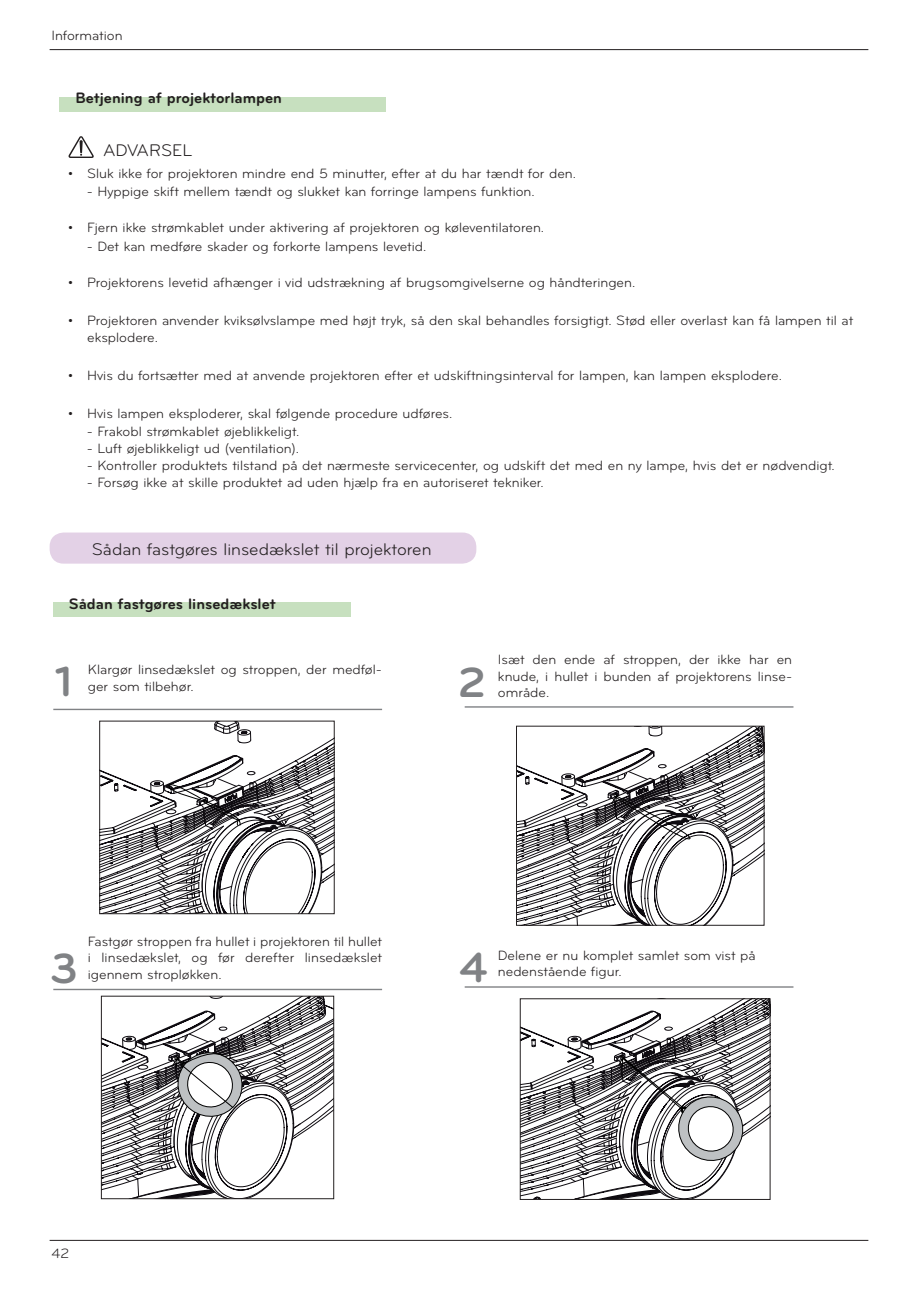
<style>
.page{position:relative;width:918px;height:1290px;background:#fff}
.page>*{position:absolute;margin:0;border:0;box-sizing:border-box;transform-origin:0 0}
.t1{font:700 43.75px "Bryant LG";color:#808285}
.t2{font:17.5px "Bryant LG";color:#231f20}
.t3{font:700 15.75px "Bryant LG";color:#231f20}
.t4{font:14px/16.8px "Bryant LG";color:#231f20}
</style>
<div class="page">
<hr style="left:50px;top:49px;width:818px;height:1px;background:#231f20">
<hr style="left:50px;top:1240px;width:818px;height:1px;background:#231f20">
<div style="left:53px;top:602px;width:298px;height:15px;background:#c7e0bf"></div>
<hr style="left:53px;top:709px;width:329px;height:1px;background:#808285">
<hr style="left:465px;top:706px;width:328px;height:2px;background:#808285">
<hr style="left:53px;top:989px;width:329px;height:1px;background:#808285">
<hr style="left:465px;top:986px;width:328px;height:2px;background:#808285">
<div style="left:60px;top:97px;width:326px;height:15px;background:#c7e0bf"></div>
<svg style="left:69px;top:136px;width:25px;height:22px"></svg>
<svg style="left:518px;top:728px;width:244px;height:196px"></svg>
<div style="left:516px;top:726px;width:248px;height:200px;border:1px solid #231f20"></div>
<svg style="left:103px;top:998px;width:229px;height:199px"></svg>
<div style="left:101px;top:996px;width:233px;height:203px;border:1px solid #231f20"></div>
<svg style="left:522px;top:1000px;width:246px;height:198px"></svg>
<div style="left:520px;top:998px;width:250px;height:202px;border:1px solid #231f20"></div>
<svg style="left:101px;top:723px;width:232px;height:189px"></svg>
<div style="left:99px;top:721px;width:236px;height:193px;border:1px solid #231f20"></div>
<div style="left:50px;top:532px;width:426px;height:32px;background:#e3d1e6;border-radius:14px"></div>
<p class="t4" style="left:51px;top:27px;width:73px">Information</p>
<p class="t3" style="left:75px;top:88px;width:208px">Betjening af projektorlampen</p>
<p class="t2" style="left:103px;top:140px;width:91px">ADVARSEL</p>
<p class="t4" style="left:68px;top:165px;width:509px">• Sluk ikke for projektoren mindre end 5 minutter, efter at du har tændt for den.</p>
<p class="t4" style="left:87px;top:183px;width:449px">- Hyppige skift mellem tændt og slukket kan forringe lampens funktion.</p>
<p class="t4" style="left:68px;top:219px;width:477px">• Fjern ikke strømkablet under aktivering af projektoren og køleventilatoren.</p>
<p class="t4" style="left:87px;top:238px;width:341px">- Det kan medføre skader og forkorte lampens levetid.</p>
<p class="t4" style="left:68px;top:274px;width:568px">• Projektorens levetid afhænger i vid udstrækning af brugsomgivelserne og håndteringen.</p>
<p class="t4" style="left:87px;top:311px;width:767px;line-height:17.5px;text-indent:-19px">• Projektoren anvender kviksølvslampe med højt tryk, så den skal behandles forsigtigt. Stød eller overlast kan få lampen til at eksplodere.</p>
<p class="t4" style="left:68px;top:367px;width:715px">• Hvis du fortsætter med at anvende projektoren efter et udskiftningsinterval for lampen, kan lampen eksplodere.</p>
<p class="t4" style="left:68px;top:405px;width:386px">• Hvis lampen eksploderer, skal følgende procedure udføres.</p>
<p class="t4" style="left:87px;top:423px;width:214px">- Frakobl strømkablet øjeblikkeligt.</p>
<p class="t4" style="left:87px;top:440px;width:214px">- Luft øjeblikkeligt ud (ventilation).</p>
<p class="t4" style="left:87px;top:457px;width:749px">- Kontroller produktets tilstand på det nærmeste servicecenter, og udskift det med en ny lampe, hvis det er nødvendigt.</p>
<p class="t4" style="left:87px;top:474px;width:459px">- Forsøg ikke at skille produktet ad uden hjælp fra en autoriseret tekniker.</p>
<p class="t2" style="left:92px;top:538px;width:341px">Sådan fastgøres linsedækslet til projektoren</p>
<p class="t3" style="left:69px;top:593px;width:208px">Sådan fastgøres linsedækslet</p>
<h1 class="t1" style="left:55px;top:654px;width:19px">1</h1>
<p class="t4" style="left:88px;top:661px;width:296px">Klargør linsedækslet og stroppen, der medføl&shy;ger som tilbehør.</p>
<h1 class="t1" style="left:458px;top:655px;width:29px">2</h1>
<p class="t4" style="left:498px;top:651px;width:296px;text-align:justify">Isæt den ende af stroppen, der ikke har en knude, i hullet i bunden af projektorens linse&shy;område.</p>
<h1 class="t1" style="left:50px;top:941px;width:29px">3</h1>
<p class="t4" style="left:88px;top:933px;width:296px;text-align:justify">Fastgør stroppen fra hullet i projektoren til hullet i linsedækslet, og før derefter linsedækslet igennem stropløkken.</p>
<h1 class="t1" style="left:459px;top:940px;width:29px">4</h1>
<p class="t4" style="left:498px;top:946px;width:259px">Delene er nu komplet samlet som vist på nedenstående figur.</p>
<p class="t4" style="left:51px;top:1244px;width:19px">42</p>
</div>
